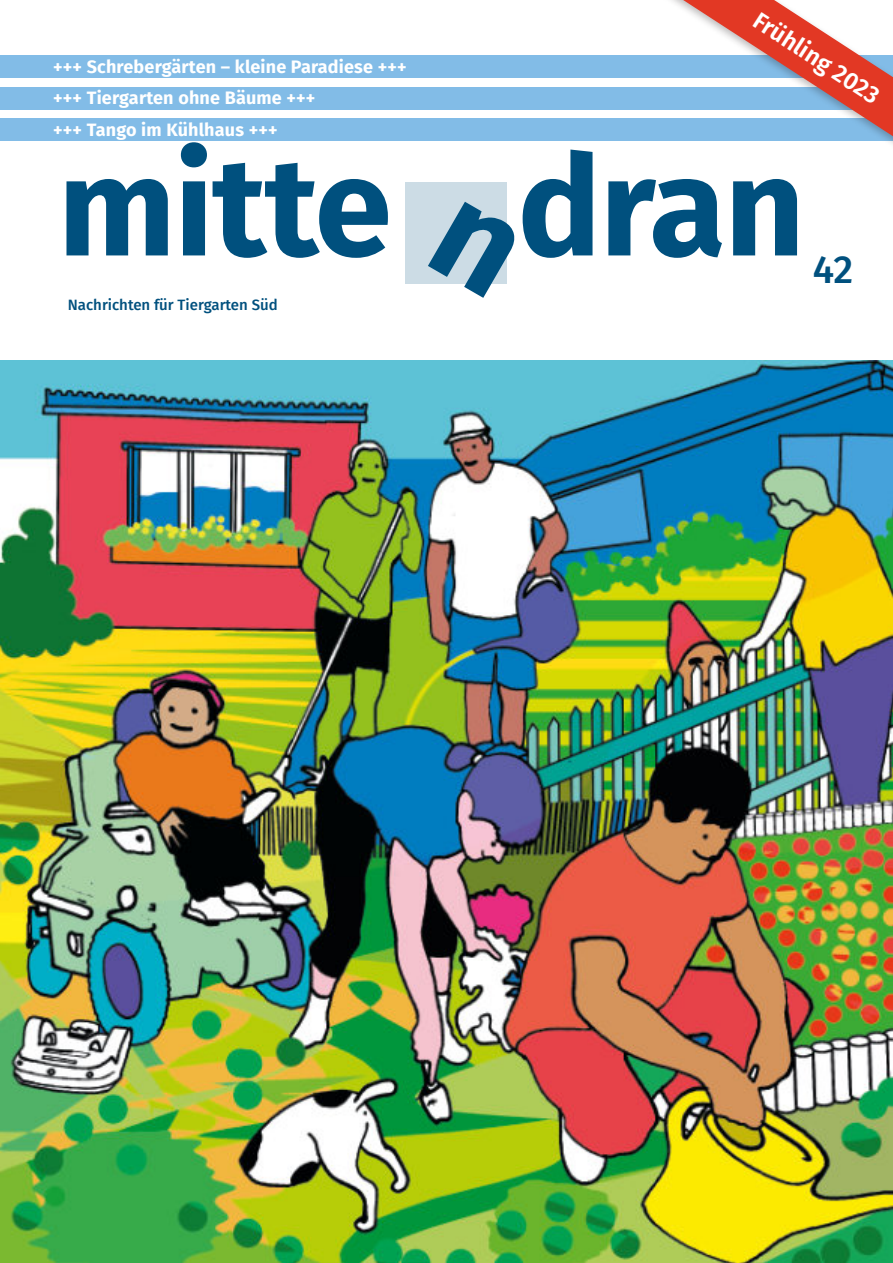
<style>
.page{position:relative;width:893px;height:1263px;background:#fff}
.page>*{position:absolute;margin:0;border:0;box-sizing:border-box;transform-origin:0 0}
.t1{font:700 139.5px "Fira Sans";letter-spacing:-.01em;color:#00507e}
.t2{font:500 39px "Fira Sans";color:#00507e}
.t3{font:600 24px "Fira Sans";color:#fff}
.t4{font:700 18px/31.5px "Fira Sans";letter-spacing:.01em;color:#fff}
.t5{font:500 15px "Fira Sans";color:#00507e}
</style>
<div class="page">
<div style="left:0;top:56px;width:893px;height:22px;background:#82bce7"></div>
<div style="left:0;top:118px;width:893px;height:23px;background:#82bce7"></div>
<div style="left:0;top:87px;width:893px;height:22px;background:#82bce7"></div>
<img style="left:0;top:361px;width:893px;height:902px">
<div style="left:405px;top:182px;width:102px;height:101px;background:#ccdce5"></div>
<svg style="left:614px;top:0;width:279px;height:144px"></svg>
<svg style="left:428px;top:283px;width:79px;height:1px"></svg>
<p class="t4" style="left:53px;top:51px;width:355px">+++ Schrebergärten – kleine Paradiese +++ +++ Tiergarten ohne Bäume +++<br>+++ Tango im Kühlhaus +++</p>
<h1 class="t1" style="left:58px;top:125px;width:335px">mitte</h1>
<p class="t5" style="left:68px;top:296px;width:211px">Nachrichten für Tiergarten Süd</p>
<h3 class="t3" style="left:763px;top:6px;width:147px;rotate:33deg">Frühling 2023</h3>
<h1 class="t1" style="left:517px;top:125px;width:289px">dran</h1>
<h2 class="t2" style="left:813px;top:247px;width:42px">42</h2>
</div>
